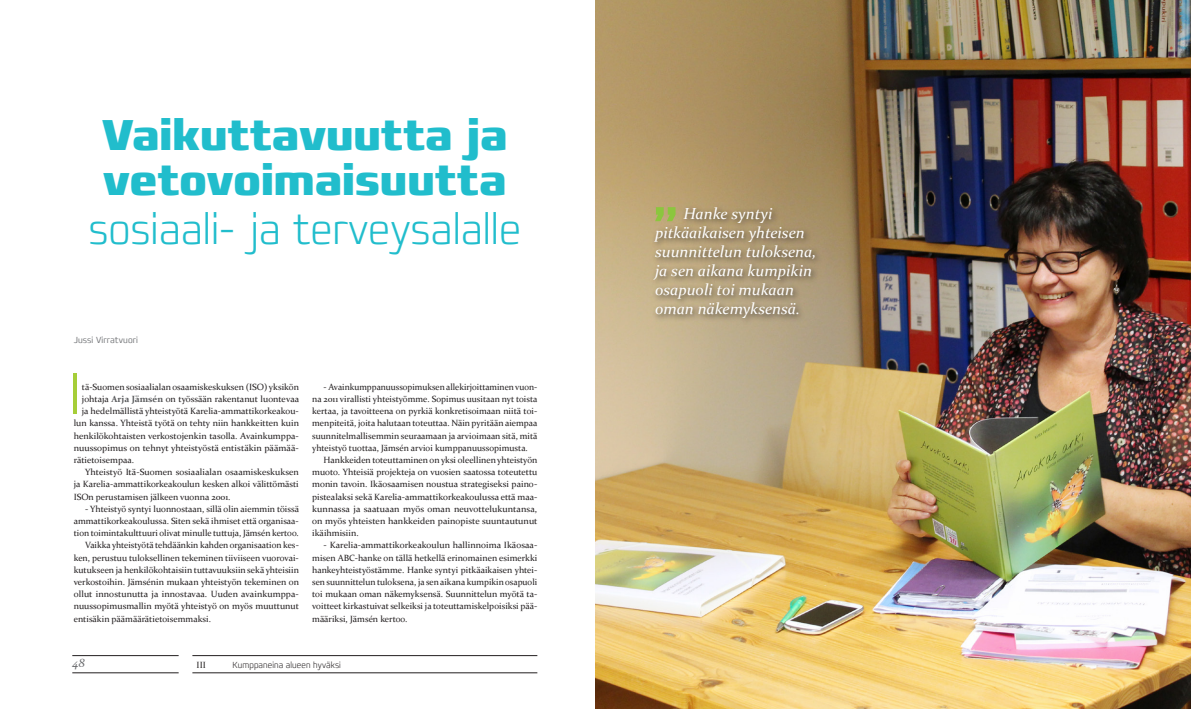
<style>
.page{position:relative;width:1191px;height:709px;background:#fff}
.page>*{position:absolute;margin:0;border:0;box-sizing:border-box;transform-origin:0 0}
.leipis_anganfi_haast{font:200 condensed 59.6px "Francker CYR";color:#a6ce39}
.turkoosi_pääots{font:800 condensed 44px/45px "Francker CYR";color:#21bdcc}
.turkoosi_pääots-2{font:200 condensed 44px "Francker CYR";color:#21bdcc}
.lainaus_valk{font:italic 16px/19px "Constantia";color:#fff}
.t1{font:italic 12px "Constantia";color:#6c6d70}
.leipis{font:9px/12.2px "Constantia";color:#231f20;text-align:justify}
.leipis_anganfi_haast-2{font:9px "Constantia";color:#231f20}
.t2{font:200 condensed 9px "Francker CYR";letter-spacing:.01em;color:#231f20}
.kirjoittaja{font:300 condensed 9px "Francker CYR";letter-spacing:.01em;color:#76787b}
.s1{font-weight:700;color:#57585a}
</style>
<div class="page">
<hr style="left:72px;top:655px;width:107px;height:1px;background:#231f20">
<hr style="left:192px;top:655px;width:345px;height:1px;background:#231f20">
<hr style="left:72px;top:672px;width:107px;height:1px;background:#231f20">
<hr style="left:192px;top:672px;width:345px;height:1px;background:#231f20">
<img style="left:595px;top:0;width:596px;height:709px">
<div style="left:650px;top:204px;width:172px;height:121px;background:#231f20;opacity:.75"></div>
<svg style="left:655px;top:207px;width:20px;height:14px"></svg>
<p class="turkoosi_pääots" style="left:102px;top:114px;width:407px">Vaikuttavuutta ja vetovoimaisuutta</p>
<p class="turkoosi_pääots-2" style="left:88px;top:202px;width:434px">sosiaali- ja terveysalalle</p>
<p class="kirjoittaja" style="left:74px;top:334px;width:66px">Jussi Virratvuori</p>
<p class="leipis_anganfi_haast" style="left:69px;top:357px;width:14px">I</p>
<p class="leipis_anganfi_haast-2" style="left:82px;top:380px;width:219px">tä-Suomen sosiaalialan osaamiskeskuksen (ISO) yksikön</p>
<p class="leipis_anganfi_haast-2" style="left:82px;top:393px;width:219px">johtaja <span class="s1">Arja Jämsén</span> on työssään rakentanut luontevaa</p>
<p class="leipis_anganfi_haast-2" style="left:82px;top:405px;width:218px">ja hedelmällistä yhteistyötä Karelia-ammattikorkeakou-</p>
<p class="leipis_anganfi_haast-2" style="left:74px;top:417px;width:227px">lun kanssa. Yhteistä työtä on tehty niin hankkeitten kuin</p>
<p class="leipis_anganfi_haast-2" style="left:74px;top:429px;width:227px">henkilökohtaisten verkostojenkin tasolla. Avainkumppa-</p>
<p class="leipis_anganfi_haast-2" style="left:74px;top:441px;width:227px">nuussopimus on tehnyt yhteistyöstä entistäkin päämää-</p>
<p class="leipis_anganfi_haast-2" style="left:74px;top:454px;width:62px">rätietoisempaa.</p>
<p class="leipis" style="left:74px;top:465px;width:227px;text-indent:11px">Yhteistyö Itä-Suomen sosiaalialan osaamiskeskuksen ja Karelia-ammattikorkeakoulun kesken alkoi välittömästi ISOn perustamisen jälkeen vuonna 2001.</p>
<p class="leipis" style="left:74px;top:502px;width:227px;text-indent:11px">- Yhteistyö syntyi luonnostaan, sillä olin aiemmin töissä ammattikorkeakoulussa. Siten sekä ihmiset että organisaa&shy;tion toimintakulttuuri olivat minulle tuttuja, Jämsén kertoo.</p>
<p class="leipis" style="left:74px;top:539px;width:227px;text-indent:11px">Vaikka yhteistyötä tehdäänkin kahden organisaation kes&shy;ken, perustuu tuloksellinen tekeminen tiiviiseen vuorovai&shy;kutukseen ja henkilökohtaisiin tuttavuuksiin sekä yhteisiin verkostoihin. Jämsénin mukaan yhteistyön tekeminen on ollut innostunutta ja innostavaa. Uuden avainkumppa&shy;nuussopimusmallin myötä yhteistyö on myös muuttunut entisäkin päämäärätietoisemmaksi.</p>
<p class="leipis" style="left:312px;top:380px;width:227px;text-indent:11px">- Avainkumppanuussopimuksen allekirjoittaminen vuon&shy;na 2011 virallisti yhteistyömme. Sopimus uusitaan nyt toista kertaa, ja tavoitteena on pyrkiä konkretisoimaan niitä toi&shy;menpiteitä, joita halutaan toteuttaa. Näin pyritään aiempaa suunnitelmallisemmin seuraamaan ja arvioimaan sitä, mitä yhteistyö tuottaa, Jämsén arvioi kumppanuussopimusta.</p>
<p class="leipis" style="left:312px;top:453px;width:227px;text-indent:11px">Hankkeiden toteuttaminen on yksi oleellinen yhteistyön muoto. Yhteisiä projekteja on vuosien saatossa toteutettu monin tavoin. Ikäosaamisen noustua strategiseksi paino&shy;pistealaksi sekä Karelia-ammattikorkeakoulussa että maa&shy;kunnassa ja saatuaan myös oman neuvottelukuntansa, on myös yhteisten hankkeiden painopiste suuntautunut ikäihmisiin.</p>
<p class="leipis" style="left:312px;top:539px;width:227px;text-indent:11px">- Karelia-ammattikorkeakoulun hallinnoima Ikäosaa&shy;misen ABC-hanke on tällä hetkellä erinomainen esimerkki hankeyhteistyöstämme. Hanke syntyi pitkäaikaisen yhtei&shy;sen suunnittelun tuloksena, ja sen aikana kumpikin osapuoli toi mukaan oman näkemyksensä. Suunnittelun myötä ta&shy;voitteet kirkastuivat selkeiksi ja toteuttamiskelpoisiksi pää&shy;määriksi, Jämsén kertoo.</p>
<h3 class="t1" style="left:72px;top:654px;width:14px">48</h3>
<p class="leipis" style="left:197px;top:658px;width:11px">III</p>
<p class="t2" style="left:233px;top:659px;width:110px">Kumppaneina alueen hyväksi</p>
<p class="lainaus_valk" style="left:655px;top:203px;width:163px;text-indent:28px">Hanke syntyi pitkäaikaisen yhteisen suunnittelun tuloksena, ja sen aikana kumpikin osapuoli toi mukaan oman näkemyksensä.</p>
</div>
